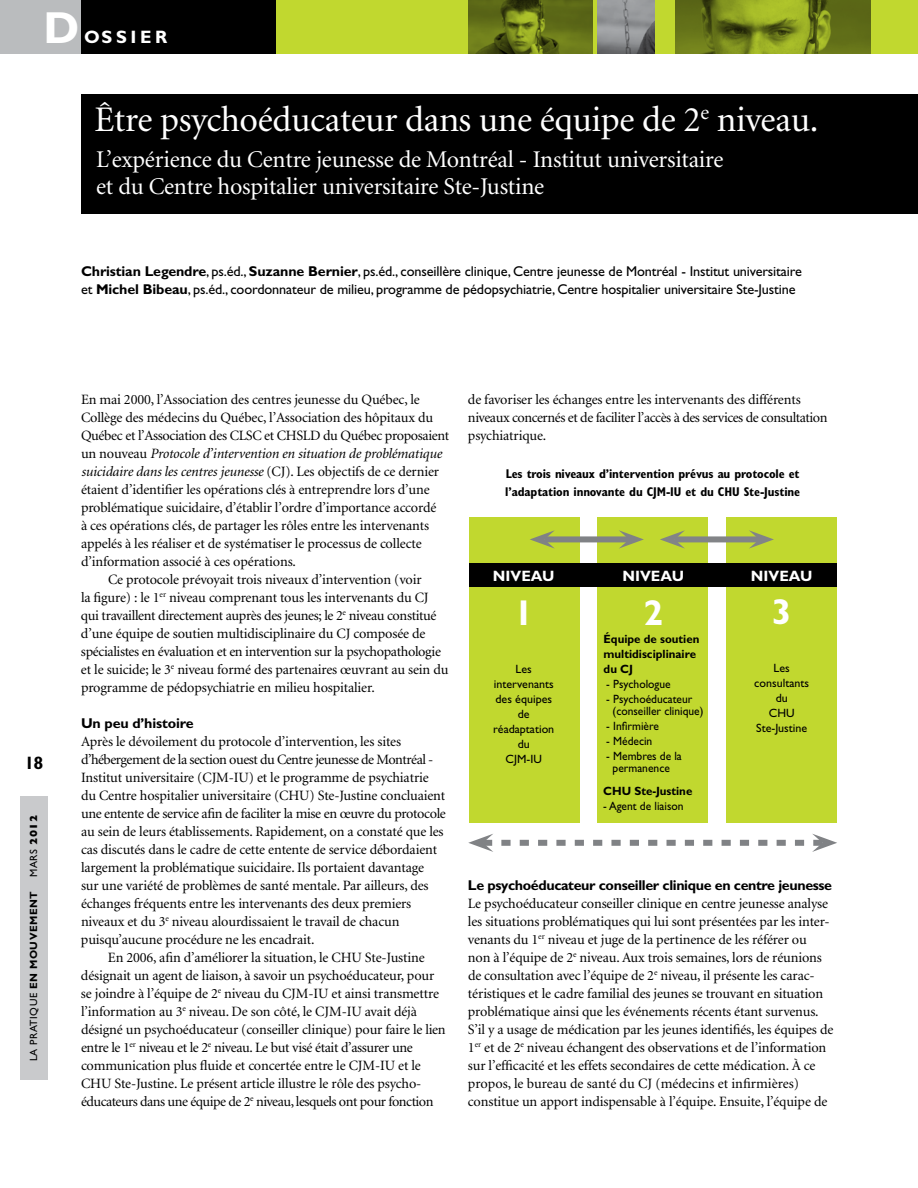
<style>
.page{position:relative;width:918px;height:1188px;background:#fff}
.page>*{position:absolute;margin:0;border:0;box-sizing:border-box;transform-origin:0 0}
.t1{font:700 45px "Gill Sans";color:#fff}
.t2{font:36px "Minion";letter-spacing:-.01em;color:#fff}
.t3{font:700 36px "Gill Sans";color:#fff}
.t4{font:24px/27px "Minion";letter-spacing:-.01em;color:#fff}
.t5{font:700 18px "Gill Sans";letter-spacing:.2em;color:#fff}
.t6{font:700 18px "Gill Sans";color:#000}
.t7{font:700 15px "Gill Sans";color:#fff}
.t8{font:14.25px/18px "Minion";letter-spacing:-.01em;color:#000}
.t9{font:14.25px/18px "Gill Sans";letter-spacing:-.01em;color:#000}
.t10{font:italic 14.25px "Minion";letter-spacing:-.01em;color:#000}
.t11{font:700 14.25px "Gill Sans";letter-spacing:-.025em;color:#000}
.t12{font:700 condensed 12.75px/18px "Gill Sans";letter-spacing:-.01em;color:#000}
.t13{font:12px/12px "Gill Sans";color:#000;scale:.96 1}
.t14{font:12px/15px "Gill Sans";color:#000;text-align:center}
.t15{font:700 12px/15px "Gill Sans";color:#000;scale:.96 1}
.t16{font:700 10.5px "Gill Sans";letter-spacing:.05em;color:#000}
.t17{font:10.5px "Gill Sans";color:#000}
.s1{font-weight:700}
.s2{font-weight:800}
.s3{font-weight:400}
.s4{font-style:normal}
</style>
<div class="page">
<div style="left:81px;top:95px;width:837px;height:119px;background:#000"></div>
<div style="left:20px;top:796px;width:27px;height:284px;background:#c9cacc"></div>
<div style="left:271px;top:0;width:647px;height:54px;background:#c1d82f"></div>
<div style="left:0;top:0;width:81px;height:54px;background:#babcbe"></div>
<div style="left:81px;top:0;width:194px;height:54px;background:#000"></div>
<img style="left:468px;top:0;width:124px;height:54px">
<img style="left:675px;top:0;width:196px;height:54px">
<img style="left:597px;top:0;width:58px;height:54px">
<div style="left:597px;top:517px;width:111px;height:306px;background:#c1d82f"></div>
<div style="left:726px;top:517px;width:111px;height:306px;background:#c1d82f"></div>
<div style="left:469px;top:517px;width:110px;height:306px;background:#c1d82f"></div>
<div style="left:469px;top:563px;width:368px;height:24px;background:#000"></div>
<div style="left:544px;top:536px;width:85px;height:6px;background:#808285"></div>
<svg style="left:530px;top:530px;width:25px;height:19px"></svg>
<svg style="left:619px;top:530px;width:25px;height:19px"></svg>
<div style="left:675px;top:536px;width:84px;height:6px;background:#828487"></div>
<svg style="left:660px;top:530px;width:25px;height:19px"></svg>
<svg style="left:749px;top:530px;width:25px;height:19px"></svg>
<svg style="left:468px;top:834px;width:369px;height:18px"></svg>
<h1 class="t1" style="left:43px;top:1px;width:38px">D</h1>
<p class="t5" style="left:84px;top:26px;width:85px">OSSIER</p>
<h2 class="t2" style="left:94px;top:102px;width:726px">Être psychoéducateur dans une équipe de 2<sup>e</sup> niveau.</h2>
<h3 class="t4" style="left:96px;top:146px;width:629px">L’expérience du Centre jeunesse de Montréal - Institut universitaire et du Centre hospitalier universitaire Ste-Justine</h3>
<p class="t9" style="left:81px;top:262px;width:722px"><span class="s1">Christian Legendre</span>, ps.éd., <span class="s1">Suzanne Bernier</span>, ps.éd., conseillère clinique, Centre jeunesse de Montréal - Institut universitaire et <span class="s1">Michel Bibeau</span>, ps.éd., coordonnateur de milieu, programme de pédopsychiatrie, Centre hospitalier universitaire Ste-Justine</p>
<p class="t6" style="left:24px;top:753px;width:20px">18</p>
<p class="t17" style="left:28px;top:877px;width:63px;rotate:-90deg">MARS <span class="s2">2012</span></p>
<p class="t16" style="left:27px;top:1061px;width:172px;rotate:-90deg"><span class="s3">LA PRATIQUE</span> EN MOUVEMENT</p>
<p class="t8" style="left:81px;top:391px;width:340px">En mai 2000, l’Association des centres jeunesse du Québec, le</p>
<p class="t8" style="left:81px;top:409px;width:354px">Collège des médecins du Québec, l’Association des hôpitaux du</p>
<p class="t8" style="left:81px;top:427px;width:370px">Québec et l’Association des CLSC et CHSLD du Québec proposaient</p>
<p class="t10" style="left:81px;top:446px;width:362px"><span class="s4">un nouveau</span> Protocole d’intervention en situation de problématique</p>
<p class="t10" style="left:81px;top:464px;width:360px">suicidaire dans les centres jeunesse <span class="s4">(CJ). Les objectifs de ce dernier</span></p>
<p class="t8" style="left:81px;top:481px;width:350px">étaient d’identifier les opérations clés à entreprendre lors d’une</p>
<p class="t8" style="left:81px;top:499px;width:357px">problématique suicidaire, d’établir l’ordre d’importance accordé</p>
<p class="t8" style="left:81px;top:517px;width:350px">à ces opérations clés, de partager les rôles entre les intervenants</p>
<p class="t8" style="left:81px;top:535px;width:342px">appelés à les réaliser et de systématiser le processus de collecte</p>
<p class="t8" style="left:81px;top:553px;width:217px">d’information associé à ces opérations.</p>
<p class="t8" style="left:108px;top:571px;width:315px">Ce protocole prévoyait trois niveaux d’intervention (voir</p>
<p class="t8" style="left:81px;top:589px;width:349px">la figure) : le 1<sup>er</sup> niveau comprenant tous les intervenants du CJ</p>
<p class="t8" style="left:81px;top:607px;width:357px">qui travaillent directement auprès des jeunes; le 2<sup>e</sup> niveau constitué</p>
<p class="t8" style="left:81px;top:625px;width:346px">d’une équipe de soutien multidisciplinaire du CJ composée de</p>
<p class="t8" style="left:81px;top:643px;width:362px">spécialistes en évaluation et en intervention sur la psychopathologie</p>
<p class="t8" style="left:81px;top:661px;width:369px">et le suicide; le 3<sup>e</sup> niveau formé des partenaires œuvrant au sein du</p>
<p class="t8" style="left:81px;top:679px;width:295px">programme de pédopsychiatrie en milieu hospitalier.</p>
<p class="t11" style="left:81px;top:715px;width:114px">Un peu d’histoire</p>
<p class="t8" style="left:81px;top:733px;width:366px">Après le dévoilement du protocole d’intervention, les sites d’hébergement de la section ouest du Centre jeunesse de Montréal - Institut universitaire (CJM-IU) et le programme de psychiatrie du Centre hospitalier universitaire (CHU) Ste-Justine concluaient une entente de service afin de faciliter la mise en œuvre du protocole au sein de leurs établissements. Rapidement, on a constaté que les cas discutés dans le cadre de cette entente de service débordaient largement la problématique suicidaire. Ils portaient davantage<br>sur une variété de problèmes de santé mentale. Par ailleurs, des échanges fréquents entre les intervenants des deux premiers niveaux et du 3<sup>e</sup> niveau alourdissaient le travail de chacun puisqu’aucune procédure ne les encadrait.</p>
<p class="t8" style="left:81px;top:949px;width:366px;text-indent:27px">En 2006, afin d’améliorer la situation, le CHU Ste-Justine désignait un agent de liaison, à savoir un psychoéducateur, pour se joindre à l’équipe de 2<sup>e</sup> niveau du CJM-IU et ainsi transmettre l’information au 3<sup>e</sup> niveau. De son côté, le CJM-IU avait déjà désigné un psychoéducateur (conseiller clinique) pour faire le lien entre le 1<sup>er</sup> niveau et le 2<sup>e</sup> niveau. Le but visé était d’assurer une communication plus fluide et concertée entre le CJM-IU et le CHU Ste-Justine. Le présent article illustre le rôle des psycho&shy;éducateurs dans une équipe de 2<sup>e</sup> niveau, lesquels ont pour fonction</p>
<p class="t8" style="left:468px;top:391px;width:361px">de favoriser les échanges entre les intervenants des différents niveaux concernés et de faciliter l’accès à des services de consultation psychiatrique.</p>
<p class="t12" style="left:505px;top:465px;width:296px">Les trois niveaux d’intervention prévus au protocole et l’adaptation innovante du CJM-IU et du CHU Ste-Justine</p>
<p class="t7" style="left:493px;top:568px;width:63px">NIVEAU</p>
<h2 class="t3" style="left:514px;top:591px;width:21px">1</h2>
<p class="t14" style="left:493px;top:661px;width:63px">Les intervenants des équipes de réadaptation du<br>CJM-IU</p>
<p class="t7" style="left:623px;top:567px;width:63px">NIVEAU</p>
<h2 class="t3" style="left:643px;top:591px;width:21px">2</h2>
<p class="t15" style="left:604px;top:632px;width:101px">Équipe de soutien multidisciplinaire du CJ</p>
<p class="t13" style="left:606px;top:678px;width:69px">- Psychologue</p>
<p class="t13" style="left:613px;top:693px;width:96px;text-indent:-6px">- Psychoéducateur (conseiller clinique)</p>
<p class="t13" style="left:606px;top:720px;width:56px">- Infirmière</p>
<p class="t13" style="left:606px;top:735px;width:50px">- Médecin</p>
<p class="t13" style="left:606px;top:750px;width:80px;text-align:center">- Membres de la permanence</p>
<p class="t15" style="left:603px;top:783px;width:94px">CHU Ste-Justine</p>
<p class="t13" style="left:603px;top:800px;width:85px">- Agent de liaison</p>
<p class="t7" style="left:751px;top:567px;width:63px">NIVEAU</p>
<h2 class="t3" style="left:772px;top:591px;width:21px">3</h2>
<p class="t14" style="left:754px;top:660px;width:56px">Les consultants du<br>CHU<br>Ste-Justine</p>
<p class="t11" style="left:468px;top:877px;width:366px">Le psychoéducateur conseiller clinique en centre jeunesse</p>
<p class="t8" style="left:468px;top:895px;width:367px">Le psychoéducateur conseiller clinique en centre jeunesse analyse les situations problématiques qui lui sont présentées par les inter&shy;venants du 1<sup>er</sup> niveau et juge de la pertinence de les référer ou<br>non à l’équipe de 2<sup>e</sup> niveau. Aux trois semaines, lors de réunions de consultation avec l’équipe de 2<sup>e</sup> niveau, il présente les carac&shy;téristiques et le cadre familial des jeunes se trouvant en situation problématique ainsi que les événements récents étant survenus.<br>S’il y a usage de médication par les jeunes identifiés, les équipes de 1<sup>er</sup> et de 2<sup>e</sup> niveau échangent des observations et de l’information sur l’efficacité et les effets secondaires de cette médication. À ce propos, le bureau de santé du CJ (médecins et infirmières) constitue un apport indispensable à l’équipe. Ensuite, l’équipe de</p>
</div>
